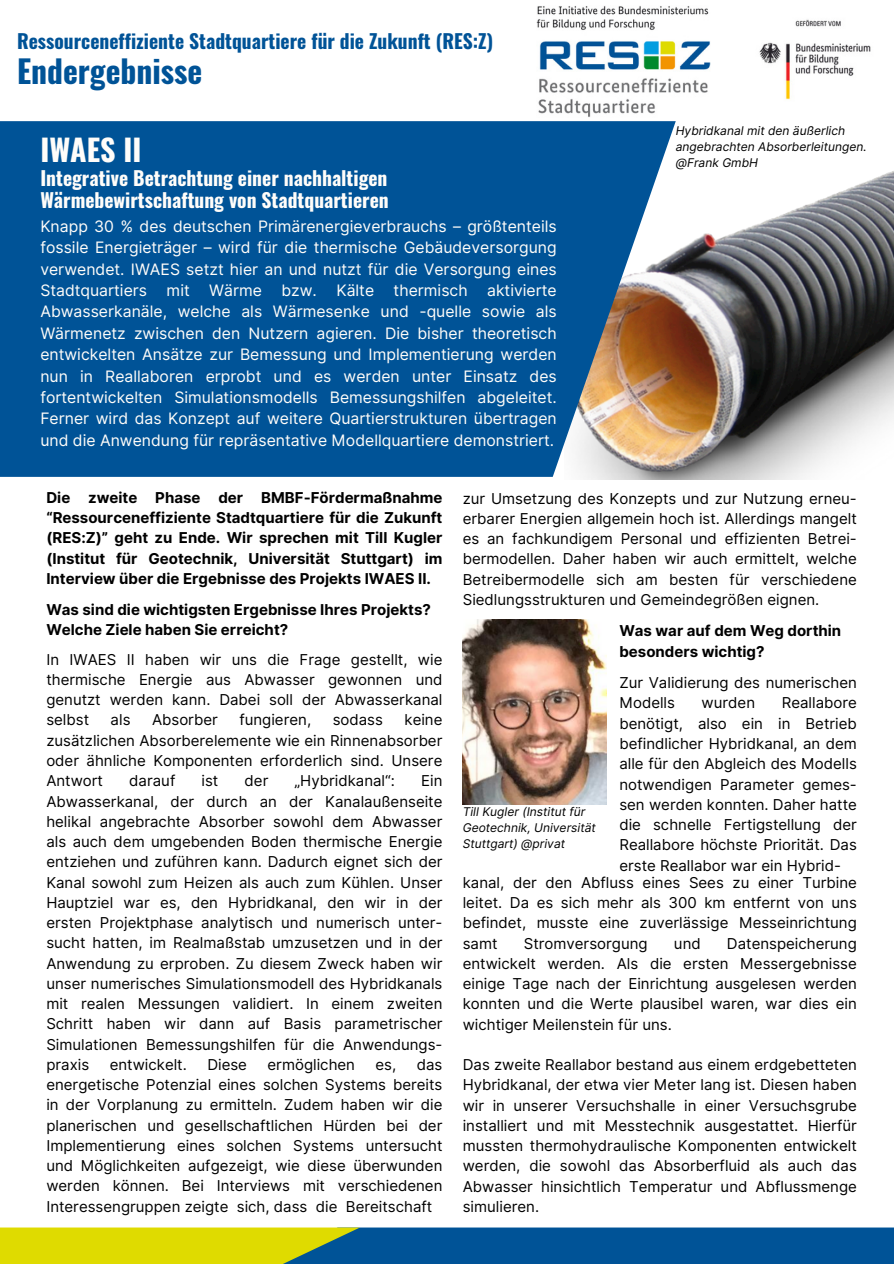
<style>
.page{position:relative;width:894px;height:1264px;background:#fff}
.page>*{position:absolute;margin:0;border:0;box-sizing:border-box;transform-origin:0 0}
.t1{font:700 31.5px "Oswald";color:#005397}
.t2{font:700 30px "Oswald";color:#fffdfa}
.t3{font:700 19.5px/22.5px "Oswald";color:#fffdfa}
.t4{font:700 19.5px "Oswald";color:#005397}
.t5{font:15.75px/21.3px "Inter";color:#fffdfa;text-align:justify}
.t6{font:15px/20.2px "Inter";color:#000;text-align:justify}
.t7{font:700 15px/20.2px "Inter";color:#000}
.t8{font:italic 12px/16px "Inter";color:#000}
</style>
<div class="page">
<img style="left:586px;top:171px;width:307px;height:308px">
<svg style="left:0;top:121px;width:675px;height:356px;background:#105a96"></svg>
<img style="left:536px;top:6px;width:174px;height:111px">
<div style="left:215px;top:1227px;width:678px;height:36px;background:#005397"></div>
<div style="left:0;top:1227px;width:360px;height:36px;background:#dfdb00"></div>
<img style="left:759px;top:19px;width:112px;height:81px">
<img style="left:462px;top:619px;width:144px;height:185px">
<h2 class="t4" style="left:17px;top:26px;width:477px">Ressourceneffiziente Stadtquartiere für die Zukunft (RES:Z)</h2>
<h2 class="t1" style="left:17px;top:46px;width:187px">Endergebnisse</h2>
<h3 class="t2" style="left:40px;top:126px;width:103px">IWAES II</h3>
<h3 class="t3" style="left:40px;top:166px;width:350px">Integrative Betrachtung einer nachhaltigen<br>Wärmebewirtschaftung von Stadtquartieren</h3>
<h1 class="t5" style="left:40px;top:215px;width:517px">Knapp 30 % des deutschen Primärenergieverbrauchs – größtenteils fossile Energieträger – wird für die thermische Gebäudeversorgung verwendet. IWAES setzt hier an und nutzt für die Versorgung eines Stadtquartiers mit Wärme bzw. Kälte thermisch aktivierte Abwasserkanäle, welche als Wärmesenke und -quelle sowie als Wärmenetz zwischen den Nutzern agieren. Die bisher theoretisch entwickelten Ansätze zur Bemessung und Implementierung werden nun in Reallaboren erprobt und es werden unter Einsatz des fortentwickelten Simulationsmodells Bemessungshilfen abgeleitet.<br>Ferner wird das Konzept auf weitere Quartierstrukturen übertragen und die Anwendung für repräsentative Modellquartiere demonstriert.</h1>
<h3 class="t8" style="left:675px;top:123px;width:192px">Hybridkanal mit den äußerlich angebrachten Absorberleitungen. @Frank GmbH</h3>
<p class="t7" style="left:46px;top:487px;width:397px;text-align:justify">Die zweite Phase der BMBF-Fördermaßnahme “Ressourceneffiziente Stadtquartiere für die Zukunft (RES:Z)” geht zu Ende. Wir sprechen mit Till Kugler (Institut für Geotechnik, Universität Stuttgart) im Interview über die Ergebnisse des Projekts IWAES II.</p>
<p class="t7" style="left:46px;top:599px;width:386px">Was sind die wichtigsten Ergebnisse Ihres Projekts?<br>Welche Ziele haben Sie erreicht?</p>
<p class="t6" style="left:46px;top:649px;width:397px">In IWAES II haben wir uns die Frage gestellt, wie thermische Energie aus Abwasser gewonnen und genutzt werden kann. Dabei soll der Abwasserkanal selbst</p>
<p class="t6" style="left:111px;top:710px;width:21px">als</p>
<p class="t6" style="left:152px;top:710px;width:67px">Absorber</p>
<p class="t6" style="left:239px;top:710px;width:73px">fungieren,</p>
<p class="t6" style="left:332px;top:710px;width:52px">sodass</p>
<p class="t6" style="left:46px;top:710px;width:397px;text-indent:358px">keine zusätzlichen Absorberelemente wie ein Rinnenabsorber oder ähnliche Komponenten erforderlich sind. Unsere Antwort</p>
<p class="t6" style="left:129px;top:770px;width:48px">darauf</p>
<p class="t6" style="left:201px;top:770px;width:18px">ist</p>
<p class="t6" style="left:244px;top:770px;width:25px">der</p>
<p class="t6" style="left:294px;top:770px;width:102px">„Hybridkanal“:</p>
<p class="t6" style="left:46px;top:770px;width:397px;text-indent:375px">Ein Abwasserkanal, der durch an der Kanalaußenseite helikal angebrachte Absorber sowohl dem Abwasser als auch dem umgebenden Boden thermische Energie entziehen und zuführen kann. Dadurch eignet sich der Kanal sowohl zum Heizen als auch zum Kühlen. Unser Hauptziel war es, den Hybridkanal, den wir in der ersten Projektphase analytisch und numerisch unter&shy;sucht hatten, im Realmaßstab umzusetzen und in der Anwendung zu erproben. Zu diesem Zweck haben wir unser numerisches Simulationsmodell des Hybridkanals mit realen Messungen validiert. In einem zweiten Schritt haben wir dann auf Basis parametrischer Simulationen Bemessungshilfen für die Anwendungs&shy;praxis</p>
<p class="t6" style="left:110px;top:1054px;width:79px">entwickelt.</p>
<p class="t6" style="left:207px;top:1054px;width:41px">Diese</p>
<p class="t6" style="left:267px;top:1054px;width:89px">ermöglichen</p>
<p class="t6" style="left:375px;top:1054px;width:22px">es,</p>
<p class="t6" style="left:46px;top:1054px;width:397px;text-indent:370px">das energetische Potenzial eines solchen Systems bereits in der Vorplanung zu ermitteln. Zudem haben wir die planerischen und gesellschaftlichen Hürden bei der Implementierung eines solchen Systems untersucht und Möglichkeiten aufgezeigt, wie diese überwunden werden können. Bei Interviews mit verschiedenen Interessengruppen zeigte sich, dass die Bereitschaft</p>
<h2 class="t6" style="left:462px;top:488px;width:395px">zur Umsetzung des Konzepts und zur Nutzung erneu&shy;erbarer Energien allgemein hoch ist. Allerdings mangelt es an fachkundigem Personal und effizienten Betrei&shy;bermodellen. Daher haben wir auch ermittelt, welche Betreibermodelle sich am besten für verschiedene Siedlungsstrukturen und Gemeindegrößen eignen.</h2>
<h2 class="t7" style="left:619px;top:620px;width:223px">Was war auf dem Weg dorthin besonders wichtig?</h2>
<h3 class="t6" style="left:619px;top:672px;width:239px">Zur Validierung des numerischen<br>Modells</h3>
<h3 class="t6" style="left:619px;top:693px;width:239px;text-indent:162px">Reallabore benötigt, also ein in Betrieb befindlicher Hybridkanal, an dem alle für den Abgleich des Modells notwendigen Parameter gemes&shy;sen werden konnten. Daher hatte die schnelle Fertigstellung der Reallabore höchste Priorität. Das erste Reallabor war ein Hybrid-</h3>
<h3 class="t6" style="left:701px;top:693px;width:55px">wurden</h3>
<h3 class="t8" style="left:462px;top:803px;width:135px">Till Kugler (Institut für<br>Geotechnik, Universität<br>Stuttgart) @privat</h3>
<p class="t6" style="left:462px;top:872px;width:395px">kanal, der den Abfluss eines Sees zu einer Turbine leitet. Da es sich mehr als 300 km entfernt von uns befindet, musste eine zuverlässige Messeinrichtung samt</p>
<p class="t6" style="left:462px;top:933px;width:395px;text-indent:264px">Datenspeicherung entwickelt werden. Als die ersten Messergebnisse einige Tage nach der Einrichtung ausgelesen werden konnten und die Werte plausibel waren, war dies ein wichtiger Meilenstein für uns.</p>
<p class="t6" style="left:462px;top:1054px;width:395px">Das zweite Reallabor bestand aus einem erdgebetteten Hybridkanal, der etwa vier Meter lang ist. Diesen haben wir in unserer Versuchshalle in einer Versuchsgrube installiert und mit Messtechnik ausgestattet. Hierfür mussten thermohydraulische Komponenten entwickelt werden, die sowohl das Absorberfluid als auch das Abwasser hinsichtlich Temperatur und Abflussmenge simulieren.</p>
<p class="t6" style="left:523px;top:933px;width:125px">Stromversorgung</p>
<p class="t6" style="left:673px;top:933px;width:28px">und</p>
</div>
